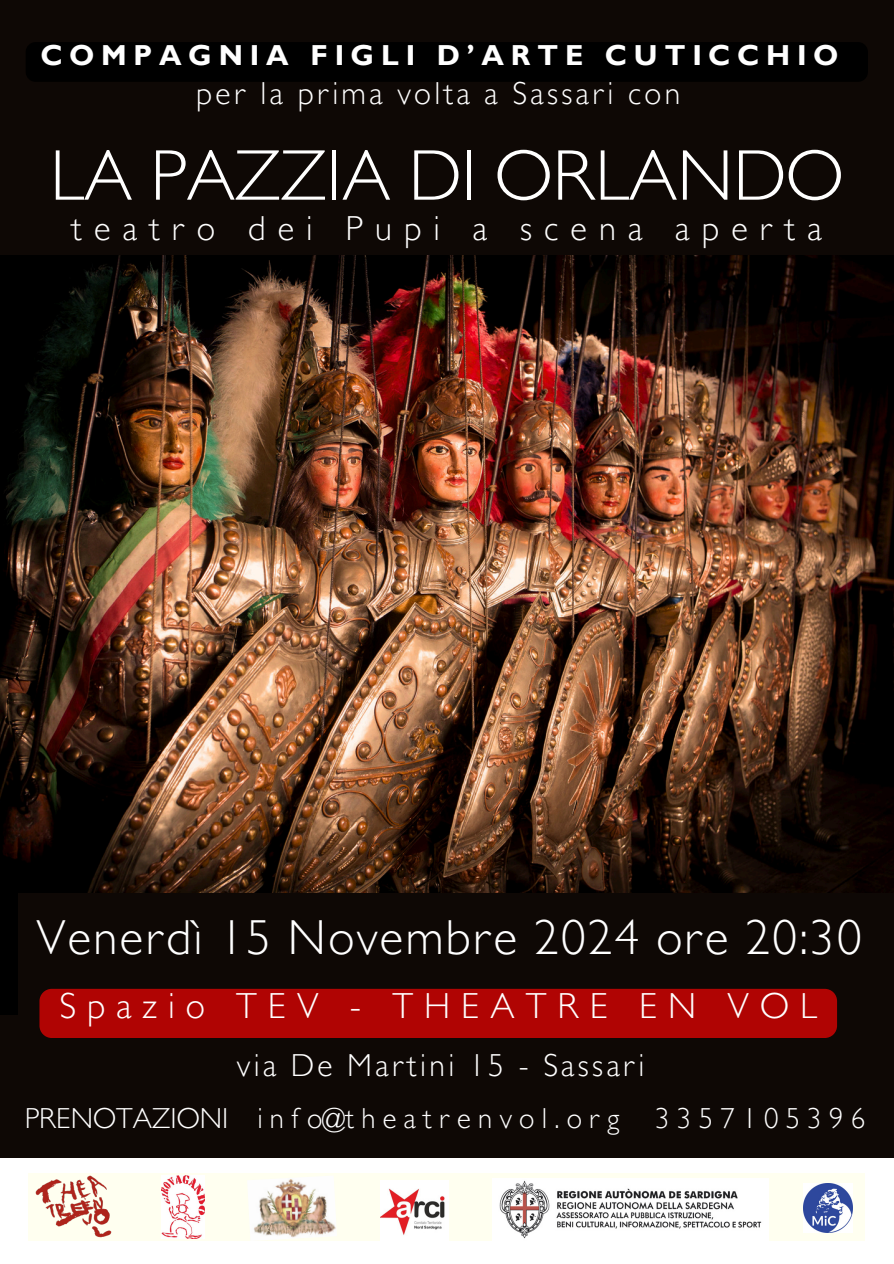
<style>
.page{position:relative;width:894px;height:1264px;background:#fff}
.page>*{position:absolute;margin:0;border:0;box-sizing:border-box;transform-origin:0 0}
.t1{font:300 72.3px "Gill Sans MT Std";color:#fff}
.t2{font:300 49.05px "Gill Sans MT Std";letter-spacing:.045em;color:#fff}
.t3{font:300 36.15px "Gill Sans MT Std";letter-spacing:.305em;color:#fff}
.t4{font:300 34.65px "Gill Sans MT Std";letter-spacing:.345em;color:#fff}
.t5{font:300 31.8px "Gill Sans MT Std";letter-spacing:.105em;color:#fff}
.t6{font:300 28.95px "Gill Sans MT Std";letter-spacing:.25em;color:#fff}
.t7{font:700 28.95px "Gill Sans MT Std";letter-spacing:.235em;color:#fff}
</style>
<div class="page">
<div style="left:0;top:0;width:893px;height:1263px;background:#0e0805"></div>
<img style="left:0;top:256px;width:893px;height:637px">
<div style="left:0;top:1158px;width:893px;height:105px;background:#fff"></div>
<div style="left:0;top:861px;width:18px;height:153px;background:#000"></div>
<div style="left:26px;top:42px;width:841px;height:40px;background:#000"></div>
<div style="left:39px;top:988px;width:797px;height:49px;background:#b00403"></div>
<div style="left:28px;top:1173px;width:836px;height:67px;background:#fffff0"></div>
<img style="left:248px;top:1176px;width:89px;height:64px">
<img style="left:492px;top:1178px;width:276px;height:62px">
<img style="left:35px;top:1175px;width:77px;height:62px">
<img style="left:161px;top:1175px;width:43px;height:63px">
<img style="left:380px;top:1180px;width:68px;height:60px">
<img style="left:803px;top:1183px;width:49px;height:49px">
<h1 class="t7" style="left:41px;top:45px;width:798px">COMPAGNIA FIGLI D’ARTE CUTICCHIO</h1>
<h3 class="t5" style="left:196px;top:82px;width:485px">per la prima volta a Sassari con</h3>
<p class="t1" style="left:50px;top:150px;width:795px">LA PAZZIA DI ORLANDO</p>
<h3 class="t4" style="left:72px;top:217px;width:751px">teatro dei Pupi a scena aperta</h3>
<p class="t2" style="left:36px;top:920px;width:826px">Venerdì 15 Novembre 2024 ore 20:30</p>
<p class="t3" style="left:59px;top:993px;width:758px">Spazio TEV - THEATRE EN VOL</p>
<h2 class="t5" style="left:237px;top:1054px;width:409px">via De Martini 15 - Sassari</h2>
<p class="t6" style="left:25px;top:1108px;width:596px">PRENOTAZIONI info@theatrenvol.org</p>
<p class="t6" style="left:655px;top:1108px;width:211px">3357105396</p>
</div>
